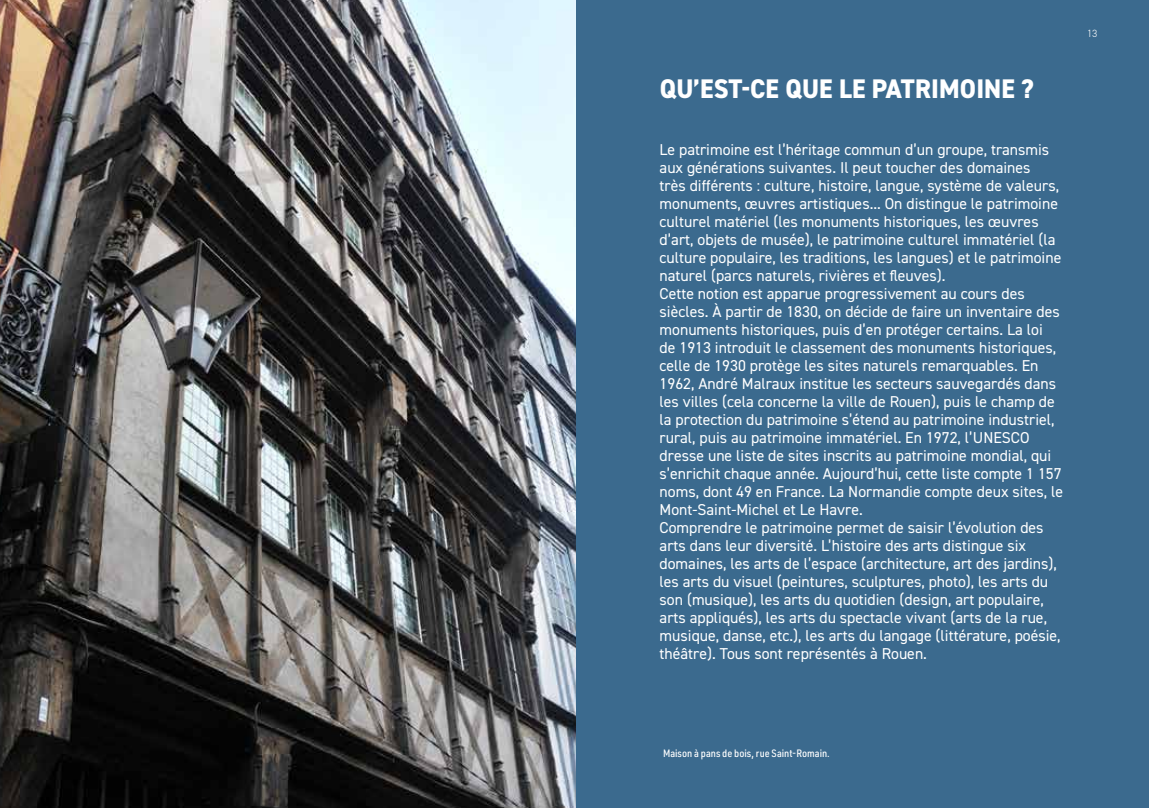
<style>
.page{position:relative;width:1149px;height:808px;background:#fff}
.page>*{position:absolute;margin:0;border:0;box-sizing:border-box;transform-origin:0 0}
.t1{font:800 27px "DIN2014";letter-spacing:.005em;color:#fff;scale:.95 1}
.t2{font:15.75px/18px "DIN2014";color:#fff}
.t3{font:500 10.5px "URWDIN Semi Cond";color:#fff}
.t4{font:300 10.5px "DIN2014";color:#fff}
</style>
<div class="page">
<div style="left:574px;top:0;width:574px;height:808px;background:#3b6a8e"></div>
<img style="left:0;top:0;width:575px;height:808px">
<h1 class="t1" style="left:659px;top:70px;width:395px">QU’EST-CE QUE LE PATRIMOINE ?</h1>
<p class="t2" style="left:659px;top:140px;width:405px">Le patrimoine est l’héritage commun d’un groupe, transmis aux générations suivantes. Il peut toucher des domaines<br>très différents : culture, histoire, langue, système de valeurs, monuments, œuvres artistiques... On distingue le patrimoine culturel matériel (les monuments historiques, les œuvres d’art, objets de musée), le patrimoine culturel immatériel (la culture populaire, les traditions, les langues) et le patrimoine naturel (parcs naturels, rivières et fleuves).<br>Cette notion est apparue progressivement au cours des siècles. À partir de 1830, on décide de faire un inventaire des monuments historiques, puis d’en protéger certains. La loi<br>de 1913 introduit le classement des monuments historiques, celle de 1930 protège les sites naturels remarquables. En 1962, André Malraux institue les secteurs sauvegardés dans les villes (cela concerne la ville de Rouen), puis le champ de la protection du patrimoine s’étend au patrimoine industriel, rural, puis au patrimoine immatériel. En 1972, l’UNESCO dresse une liste de sites inscrits au patrimoine mondial, qui s’enrichit chaque année. Aujourd’hui, cette liste compte 1 157 noms, dont 49 en France. La Normandie compte deux sites, le Mont-Saint-Michel et Le Havre.<br>Comprendre le patrimoine permet de saisir l’évolution des arts dans leur diversité. L’histoire des arts distingue six domaines, les arts de l’espace (architecture, art des jardins), les arts du visuel (peintures, sculptures, photo), les arts du son (musique), les arts du quotidien (design, art populaire, arts appliqués), les arts du spectacle vivant (arts de la rue, musique, danse, etc.), les arts du langage (littérature, poésie, théâtre). Tous sont représentés à Rouen.</p>
<p class="t4" style="left:1086px;top:27px;width:12px">13</p>
<p class="t3" style="left:662px;top:746px;width:168px">Maison à pans de bois, rue Saint-Romain.</p>
</div>
